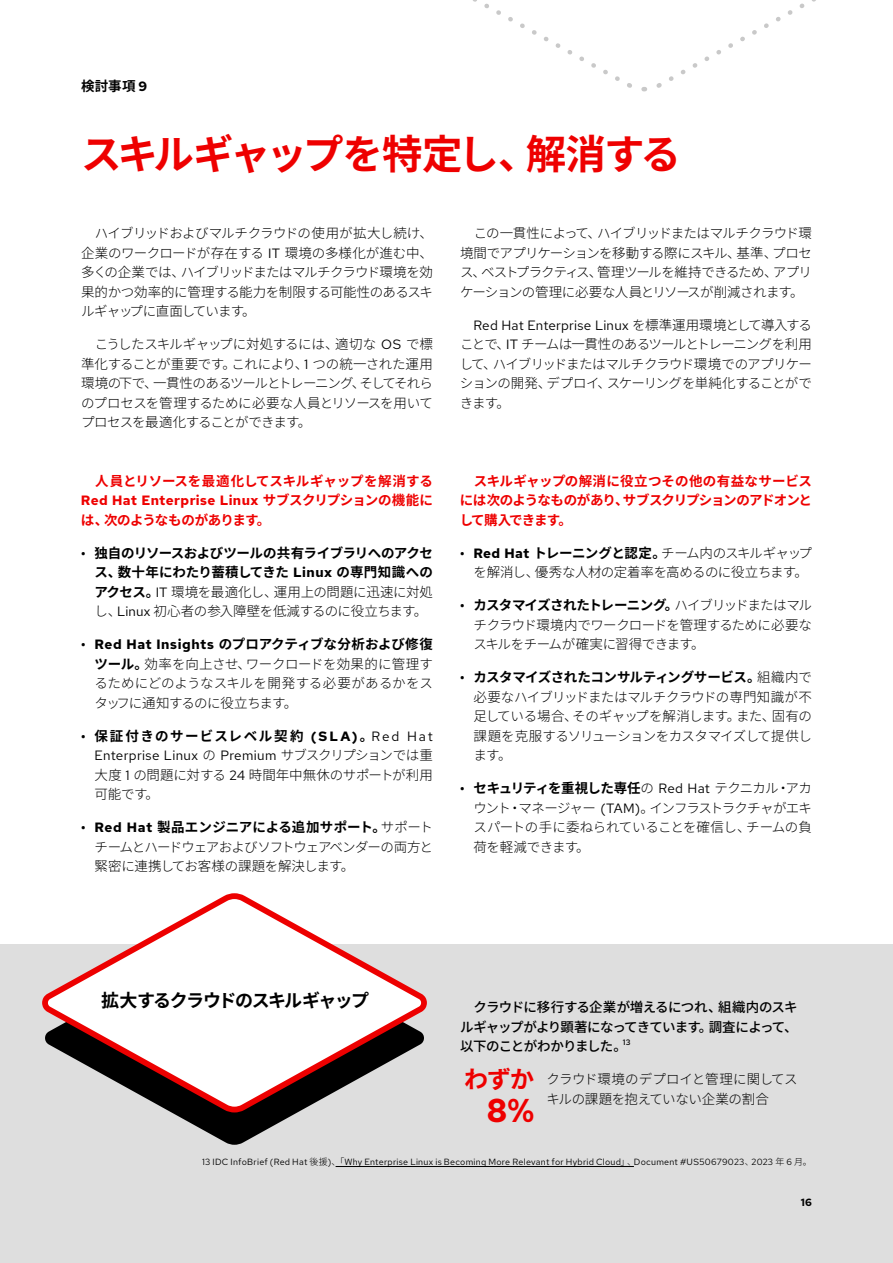
<style>
.page{position:relative;width:893px;height:1263px;background:#fff}
.page>*{position:absolute;margin:0;border:0;box-sizing:border-box;transform-origin:0 0}
.t1{font:700 40.5px "Noto Sans JP";letter-spacing:-.09em;color:#e00}
.t2{font:700 33px "Red Hat Text";color:#e00}
.t3{font:700 24px "Noto Sans JP";color:#e00}
.t4{font:700 18px "Noto Sans JP";letter-spacing:-.085em;color:#000}
.t5{font:300 13.5px/19.5px "Noto Sans JP";letter-spacing:-.035em;color:#000;text-align:justify}
.t6{font:700 13.5px/19.5px "Noto Sans JP";letter-spacing:.005em;color:#000;text-align:justify}
.t7{font:700 13.5px/19.5px "Noto Sans JP";letter-spacing:-.03em;color:#e00;text-align:justify}
.t8{font:13.5px "Red Hat Text";letter-spacing:.02em;color:#000}
.t9{font:500 13.5px/19.5px "Noto Sans JP";letter-spacing:-.06em;color:#000;text-align:justify}
.t10{font:700 13.5px "Red Hat Text";letter-spacing:.03em;color:#e00}
.t11{font:300 13.5px/19.5px "Noto Sans JP";letter-spacing:-.015em;color:#000}
.t12{font:700 13.5px "Noto Sans JP";letter-spacing:.12em;color:#000}
.t13{font:700 10.5px "Red Hat Text";color:#000}
.t14{font:9px "Red Hat Text";letter-spacing:.03em;color:#000}
.t15{font:500 7.8px "Red Hat Text";color:#000}
.s1{font-family:"Red Hat Text"}
.s2{font-family:"Red Hat Text";font-weight:400}
.s3{font-family:"Noto Sans JP"}
.s4{font-weight:300}
.s5{font-family:"Red Hat Text";font-weight:700}
.s6{font-weight:700}
.s7{font-family:"Noto Sans JP";font-weight:300}
</style>
<div class="page">
<div style="left:0;top:945px;width:893px;height:318px;background:#dedede"></div>
<svg style="left:171px;top:1112px;width:127px;height:33px;fill:#000"></svg>
<svg style="left:42px;top:893px;width:385px;height:219px;fill:#fff"></svg>
<hr style="left:336px;top:1166px;width:298px;height:1px;background:#000">
<svg style="left:473px;top:0;width:343px;height:92px"></svg>
<p class="t6" style="left:81px;top:77px;width:68px">検討事項 <span class="s1">9</span></p>
<h1 class="t1" style="left:81px;top:131px;width:601px">スキルギャップを特定し、解消する</h1>
<p class="t5" style="left:81px;top:224px;width:353px;text-indent:14px">ハイブリッドおよびマルチクラウドの使用が拡大し続け、企業のワークロードが存在する <span class="s2">IT</span> 環境の多様化が進む中、多くの企業では、ハイブリッドまたはマルチクラウド環境を効果的かつ効率的に管理する能力を制限する可能性のあるスキルギャップに直面しています。</p>
<p class="t5" style="left:81px;top:335px;width:353px;text-indent:14px">こうしたスキルギャップに対処するには、適切な <span class="s2">OS</span> で標準化することが重要です。これにより、<span class="s2">1</span> つの統一された運用環境の下で、一貫性のあるツールとトレーニング、そしてそれらのプロセスを管理するために必要な人員とリソースを用いてプロセスを最適化することができます。</p>
<p class="t7" style="left:95px;top:472px;width:339px">人員とリソースを最適化してスキルギャップを解消する</p>
<p class="t10" style="left:81px;top:492px;width:353px">Red Hat Enterprise Linux <span class="s3">サブスクリプションの機能に</span></p>
<p class="t7" style="left:81px;top:511px;width:191px">は、次のようなものがあります。</p>
<p class="t6" style="left:94px;top:544px;width:340px;text-indent:-14px"><span class="s1">•</span> 独自のリソースおよびツールの共有ライブラリへのアクセス、数十年にわたり蓄積してきた <span class="s1">Linux</span> の専門知識へのアクセス。<span class="s2">IT</span> <span class="s4">環境を最適化し、運用上の問題に迅速に対処し、</span><span class="s2">Linux</span> <span class="s4">初心者の参入障壁を低減するのに役立ちます。</span></p>
<p class="t5" style="left:94px;top:635px;width:340px;text-indent:-14px"><span class="s5">• Red Hat Insights</span> <span class="s6">のプロアクティブな分析および修復ツール。</span>効率を向上させ、ワークロードを効果的に管理するためにどのようなスキルを開発する必要があるかをスタッフに通知するのに役立ちます。</p>
<p class="t12" style="left:81px;top:728px;width:353px"><span class="s1">•</span> 保証付きのサービスレベル契約 <span class="s1">(SLA)</span>。<span class="s2">Red Hat</span></p>
<p class="t8" style="left:94px;top:747px;width:340px">Enterprise Linux <span class="s7">の</span> Premium <span class="s7">サブスクリプションでは重</span></p>
<p class="t11" style="left:94px;top:765px;width:340px">大度 <span class="s2">1</span> の問題に対する <span class="s2">24</span> 時間年中無休のサポートが利用可能です。</p>
<p class="t5" style="left:94px;top:818px;width:340px;text-indent:-14px"><span class="s5">• Red Hat</span> <span class="s6">製品エンジニアによる追加サポート。</span>サポートチームとハードウェアおよびソフトウェアベンダーの両方と緊密に連携してお客様の課題を解決します。</p>
<p class="t5" style="left:460px;top:224px;width:353px;text-indent:14px">この一貫性によって、ハイブリッドまたはマルチクラウド環境間でアプリケーションを移動する際にスキル、基準、プロセス、ベストプラクティス、管理ツールを維持できるため、アプリケーションの管理に必要な人員とリソースが削減されます。</p>
<p class="t8" style="left:473px;top:316px;width:340px">Red Hat Enterprise Linux <span class="s7">を標準運用環境として導入する</span></p>
<p class="t5" style="left:460px;top:335px;width:353px">ことで、<span class="s2">IT</span> チームは一貫性のあるツールとトレーニングを利用して、ハイブリッドまたはマルチクラウド環境でのアプリケーションの開発、デプロイ、スケーリングを単純化することができます。</p>
<p class="t7" style="left:460px;top:471px;width:353px;text-indent:14px">スキルギャップの解消に役立つその他の有益なサービスには次のようなものがあり、サブスクリプションのアドオンとして購入できます。</p>
<p class="t5" style="left:460px;top:543px;width:353px;text-align:right"><span class="s5">• Red Hat</span> <span class="s6">トレーニングと認定。</span>チーム内のスキルギャップを解消し、優秀な人材の定着率を高めるのに役立ちます。</p>
<p class="t5" style="left:473px;top:596px;width:340px;text-indent:-14px"><span class="s5">•</span> <span class="s6">カスタマイズされたトレーニング。</span>ハイブリッドまたはマルチクラウド環境内でワークロードを管理するために必要なスキルをチームが確実に習得できます。</p>
<p class="t5" style="left:473px;top:668px;width:340px;text-indent:-13px"><span class="s5">•</span> <span class="s6">カスタマイズされたコンサルティングサービス。</span>組織内で必要なハイブリッドまたはマルチクラウドの専門知識が不足している場合、そのギャップを解消します。また、固有の課題を克服するソリューションをカスタマイズして提供します。</p>
<p class="t5" style="left:473px;top:779px;width:340px;text-indent:-14px"><span class="s5">•</span> <span class="s6">セキュリティを重視した専任</span>の <span class="s2">Red Hat</span> テクニカル・アカウント・マネージャー <span class="s2">(TAM)</span>。インフラストラクチャがエキスパートの手に委ねられていることを確信し、チームの負荷を軽減できます。</p>
<h3 class="t4" style="left:101px;top:990px;width:269px">拡大するクラウドのスキルギャップ</h3>
<p class="t9" style="left:460px;top:998px;width:339px;text-indent:14px">クラウドに移行する企業が増えるにつれ、組織内のスキルギャップがより顕著になってきています。調査によって、以下のことがわかりました。</p>
<p class="t15" style="left:623px;top:1037px;width:9px">13</p>
<p class="t5" style="left:546px;top:1070px;width:253px">クラウド環境のデプロイと管理に関してスキルの課題を抱えていない企業の割合</p>
<h3 class="t3" style="left:464px;top:1066px;width:72px">わずか</h3>
<h2 class="t2" style="left:486px;top:1088px;width:49px">8%</h2>
<p class="t14" style="left:202px;top:1156px;width:611px">13 IDC InfoBrief (Red Hat <span class="s7">後援</span>)<span class="s7">、「</span>Why Enterprise Linux is Becoming More Relevant for Hybrid Cloud<span class="s7">」、</span>Document #US50679023<span class="s7">、</span>2023 <span class="s7">年</span> 6 <span class="s7">月。</span></p>
<p class="t13" style="left:801px;top:1195px;width:13px">16</p>
<p class="t13" style="left:799px;top:1195px;width:6px">1</p>
</div>
